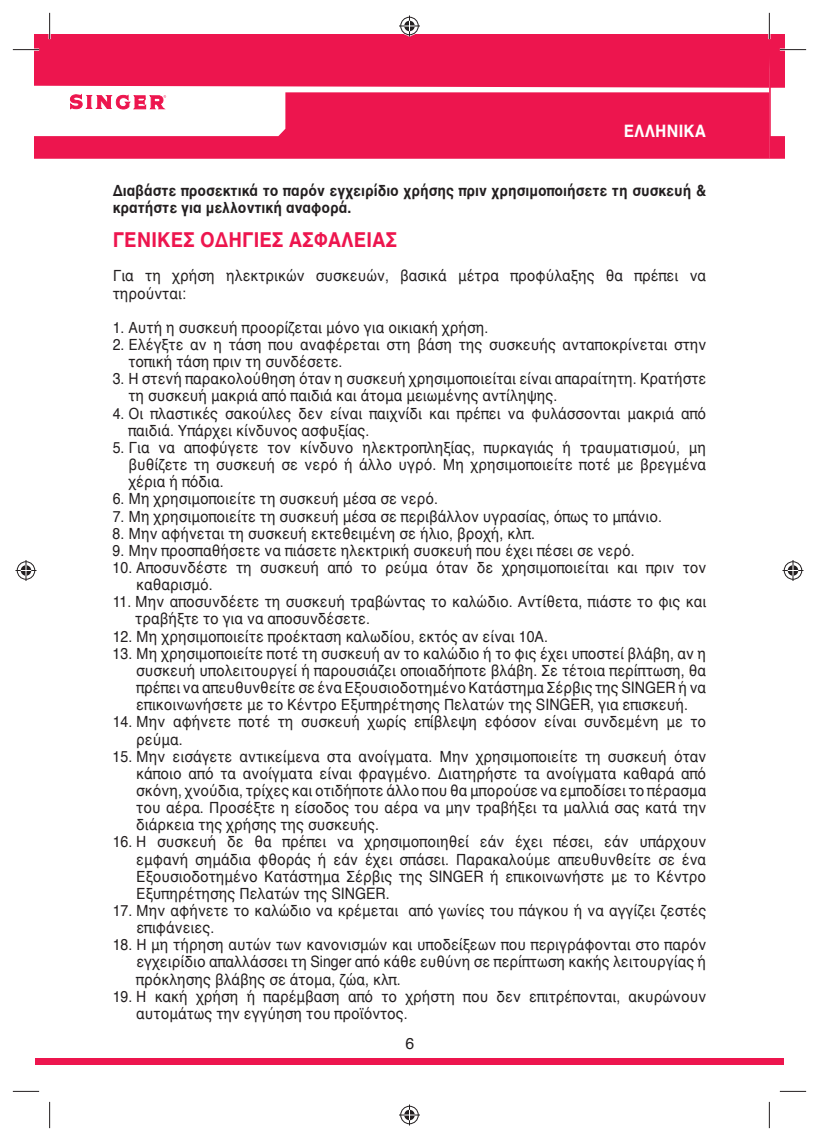
<style>
.page{position:relative;width:819px;height:1141px;background:#fff}
.page>*{position:absolute;margin:0;border:0;box-sizing:border-box;transform-origin:0 0}
.t1{font:700 21px "Helvetica";color:#ed154e;scale:.9 1}
.t2{font:700 17.5px "Helvetica";color:#fff;scale:.9 1}
.t3{font:15.75px/17.2px "Helvetica";color:#231f20;scale:.9 1}
.t4{font:700 15.75px/17.2px "Helvetica";color:#231f20;scale:.9 1}
.t5{font:15.75px "Helvetica";color:#231f20}
</style>
<div class="page">
<div style="left:35px;top:1057px;width:734px;height:7px;background:#ed154e"></div>
<div style="left:769px;top:1057px;width:15px;height:7px;background:#ed154e"></div>
<svg style="left:13px;top:1091px;width:26px;height:1px"></svg>
<svg style="left:779px;top:1091px;width:27px;height:1px"></svg>
<svg style="left:49px;top:1102px;width:1px;height:26px"></svg>
<svg style="left:769px;top:1102px;width:1px;height:26px"></svg>
<svg style="left:13px;top:13px;width:793px;height:146px"></svg>
<svg style="left:399px;top:1104px;width:21px;height:21px"></svg>
<svg style="left:15px;top:560px;width:21px;height:21px"></svg>
<svg style="left:782px;top:560px;width:21px;height:21px"></svg>
<p class="t2" style="left:623px;top:124px;width:93px">ΕΛΛΗΝΙΚΑ</p>
<p class="t4" style="left:113px;top:183px;width:661px">Διαβάστε προσεκτικά το παρόν εγχειρίδιο χρήσης πριν χρησιμοποιήσετε τη συσκευή &amp; κρατήστε για μελλοντική αναφορά.</p>
<h1 class="t1" style="left:113px;top:231px;width:318px">ΓΕΝΙΚΕΣ ΟΔΗΓΙΕΣ ΑΣΦΑΛΕΙΑΣ</h1>
<p class="t3" style="left:113px;top:269px;width:661px">Για τη χρήση ηλεκτρικών συσκευών, βασικά μέτρα προφύλαξης θα πρέπει να τηρούνται:</p>
<p class="t3" style="left:113px;top:320px;width:419px">1. Αυτή η συσκευή προορίζεται μόνο για οικιακή χρήση.</p>
<p class="t3" style="left:128px;top:337px;width:643px;text-indent:-16px">2. Ελέγξτε αν η τάση που αναφέρεται στη βάση της συσκευής ανταποκρίνεται στην τοπική τάση πριν τη συνδέσετε.</p>
<p class="t3" style="left:128px;top:371px;width:643px;text-indent:-16px">3. Η στενή παρακολούθηση όταν η συσκευή χρησιμοποιείται είναι απαραίτητη. Κρατήστε τη συσκευή μακριά από παιδιά και άτομα μειωμένης αντίληψης.</p>
<p class="t3" style="left:128px;top:406px;width:643px;text-indent:-16px">4. Οι πλαστικές σακούλες δεν είναι παιχνίδι και πρέπει να φυλάσσονται μακριά από παιδιά. Υπάρχει κίνδυνος ασφυξίας.</p>
<p class="t3" style="left:128px;top:440px;width:643px;text-align:justify;text-indent:-16px">5. Για να αποφύγετε τον κίνδυνο ηλεκτροπληξίας, πυρκαγιάς ή τραυματισμού, μη βυθίζετε τη συσκευή σε νερό ή άλλο υγρό. Μη χρησιμοποιείτε ποτέ με βρεγμένα χέρια ή πόδια.</p>
<p class="t3" style="left:113px;top:492px;width:363px">6. Μη χρησιμοποιείτε τη συσκευή μέσα σε νερό.</p>
<p class="t3" style="left:113px;top:509px;width:612px">7. Μη χρησιμοποιείτε τη συσκευή μέσα σε περιβάλλον υγρασίας, όπως το μπάνιο.</p>
<p class="t3" style="left:113px;top:526px;width:470px">8. Μην αφήνεται τη συσκευή εκτεθειμένη σε ήλιο, βροχή, κλπ.</p>
<p class="t3" style="left:113px;top:543px;width:581px">9. Μην προσπαθήσετε να πιάσετε ηλεκτρική συσκευή που έχει πέσει σε νερό.</p>
<p class="t3" style="left:136px;top:560px;width:634px;text-indent:-24px">10. Αποσυνδέστε τη συσκευή από το ρεύμα όταν δε χρησιμοποιείται και πριν τον καθαρισμό.</p>
<p class="t3" style="left:135px;top:594px;width:636px;text-indent:-23px">11. Μην αποσυνδέετε τη συσκευή τραβώντας το καλώδιο. Αντίθετα, πιάστε το φις και τραβήξτε το για να αποσυνδέσετε.</p>
<p class="t3" style="left:113px;top:629px;width:485px">12. Μη χρησιμοποιείτε προέκταση καλωδίου, εκτός αν είναι 10Α.</p>
<p class="t3" style="left:136px;top:646px;width:634px;text-align:justify;text-indent:-24px">13. Μη χρησιμοποιείτε ποτέ τη συσκευή αν το καλώδιο ή το φις έχει υποστεί βλάβη, αν η συσκευή υπολειτουργεί ή παρουσιάζει οποιαδήποτε βλάβη. Σε τέτοια περίπτωση, θα πρέπει να απευθυνθείτε σε ένα Εξουσιοδοτημένο Κατάστημα Σέρβις της SINGER ή να επικοινωνήσετε με το Κέντρο Εξυπηρέτησης Πελατών της SINGER, για επισκευή.</p>
<p class="t3" style="left:136px;top:714px;width:634px;text-indent:-24px">14. Μην αφήνετε ποτέ τη συσκευή χωρίς επίβλεψη εφόσον είναι συνδεμένη με το ρεύμα.</p>
<p class="t3" style="left:136px;top:749px;width:634px;text-align:justify;text-indent:-24px">15. Μην εισάγετε αντικείμενα στα ανοίγματα. Μην χρησιμοποιείτε τη συσκευή όταν κάποιο από τα ανοίγματα είναι φραγμένο. Διατηρήστε τα ανοίγματα καθαρά από σκόνη, χνούδια, τρίχες και οτιδήποτε άλλο που θα μπορούσε να εμποδίσει το πέρασμα του αέρα. Προσέξτε η είσοδος του αέρα να μην τραβήξει τα μαλλιά σας κατά την διάρκεια της χρήσης της συσκευής.</p>
<p class="t3" style="left:136px;top:835px;width:634px;text-align:justify;text-indent:-24px">16. Η συσκευή δε θα πρέπει να χρησιμοποιηθεί εάν έχει πέσει, εάν υπάρχουν εμφανή σημάδια φθοράς ή εάν έχει σπάσει. Παρακαλούμε απευθυνθείτε σε ένα Εξουσιοδοτημένο Κατάστημα Σέρβις της SINGER ή επικοινωνήστε με το Κέντρο Εξυπηρέτησης Πελατών της SINGER.</p>
<p class="t3" style="left:136px;top:903px;width:634px;text-indent:-24px">17. Μην αφήνετε το καλώδιο να κρέμεται από γωνίες του πάγκου ή να αγγίζει ζεστές επιφάνειες.</p>
<p class="t3" style="left:136px;top:937px;width:634px;text-align:justify;text-indent:-24px">18. Η μη τήρηση αυτών των κανονισμών και υποδείξεων που περιγράφονται στο παρόν εγχειρίδιο απαλλάσσει τη Singer από κάθε ευθύνη σε περίπτωση κακής λειτουργίας ή πρόκλησης βλάβης σε άτομα, ζώα, κλπ.</p>
<p class="t3" style="left:136px;top:989px;width:634px;text-indent:-24px">19. Η κακή χρήση ή παρέμβαση από το χρήστη που δεν επιτρέπονται, ακυρώνουν αυτομάτως την εγγύηση του προϊόντος.</p>
<p class="t5" style="left:405px;top:1037px;width:10px">6</p>
</div>
